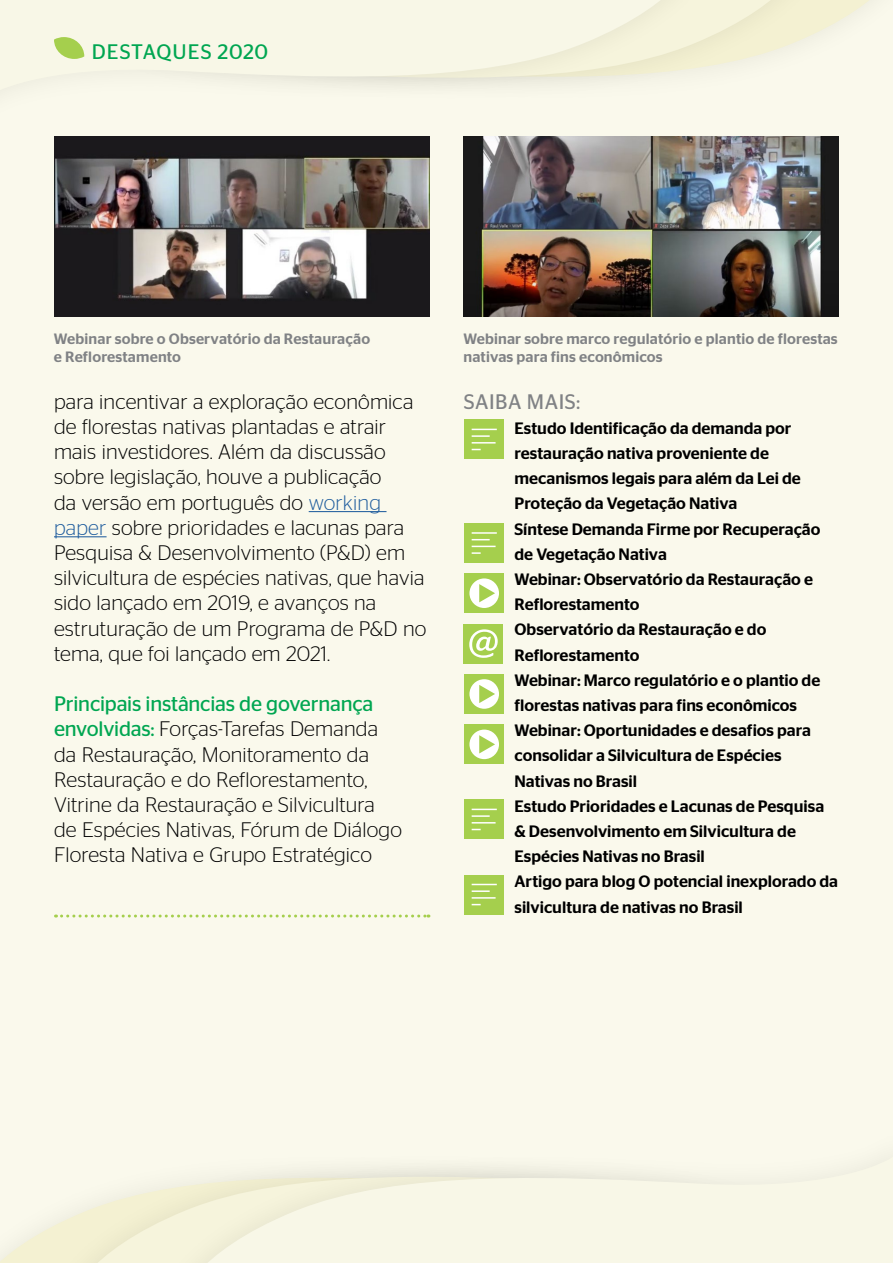
<style>
.page{position:relative;width:893px;height:1263px;background:#faf9ec}
.page>*{position:absolute;margin:0;border:0;box-sizing:border-box;transform-origin:0 0}
.t1{font:300 21px/25.2px "Stag Sans";letter-spacing:.01em;color:#000}
.t2{font:21px "Stag Sans";letter-spacing:.03em;color:#00a651}
.t3{font:21px "Stag Sans";letter-spacing:.03em;color:#808285}
.t4{font:500 16.5px/25.2px "Stag Sans";color:#000}
.t5{font:500 15px/18px "Stag Sans";letter-spacing:.01em;color:#808285}
.s1{color:#215e9e}
.s2{font-weight:400;color:#00a651}
</style>
<div class="page">
<svg style="left:834px;top:0;width:36px;height:24px"></svg>
<div style="left:45px;top:0;width:789px;height:106px;background:#000;opacity:.08"></div>
<svg style="left:724px;top:0;width:85px;height:87px"></svg>
<div style="left:0;top:0;width:724px;height:132px;background:#000;opacity:.08"></div>
<svg style="left:0;top:0;width:699px;height:109px"></svg>
<svg style="left:0;top:1231px;width:44px;height:32px"></svg>
<div style="left:44px;top:1148px;width:789px;height:115px;background:#000;opacity:.08"></div>
<svg style="left:69px;top:1167px;width:85px;height:96px"></svg>
<div style="left:154px;top:1122px;width:739px;height:141px;background:#000;opacity:.08"></div>
<svg style="left:179px;top:1146px;width:714px;height:117px"></svg>
<hr style="left:309px;top:511px;width:77px;height:1px;background:#215e9e">
<hr style="left:54px;top:536px;width:53px;height:1px;background:#215e9e">
<img style="left:54px;top:136px;width:375px;height:181px">
<img style="left:463px;top:136px;width:376px;height:181px">
<svg style="left:62px;top:914px;width:367px;height:3px"></svg>
<div style="left:464px;top:419px;width:40px;height:40px;background:#a5cf4d"></div>
<svg style="left:472px;top:429px;width:25px;height:8px"></svg>
<hr style="left:472px;top:442px;width:24px;height:2px;background:#fff">
<div style="left:464px;top:523px;width:40px;height:40px;background:#a5cf4d"></div>
<hr style="left:472px;top:532px;width:25px;height:2px;background:#fff">
<svg style="left:472px;top:539px;width:18px;height:1px"></svg>
<svg style="left:472px;top:546px;width:24px;height:8px"></svg>
<div style="left:464px;top:799px;width:40px;height:40px;background:#a5cf4d"></div>
<svg style="left:472px;top:809px;width:25px;height:14px"></svg>
<div style="left:464px;top:874px;width:40px;height:40px;background:#a5cf4d"></div>
<svg style="left:472px;top:884px;width:25px;height:8px"></svg>
<hr style="left:472px;top:897px;width:24px;height:2px;background:#fff">
<div style="left:464px;top:573px;width:40px;height:40px;background:#a5cf4d"></div>
<div style="left:469px;top:578px;width:30px;height:30px;background:#fff;border-radius:50%"></div>
<svg style="left:479px;top:584px;width:16px;height:18px"></svg>
<div style="left:464px;top:674px;width:40px;height:40px;background:#a5cf4d"></div>
<div style="left:469px;top:679px;width:30px;height:30px;background:#fff;border-radius:50%"></div>
<svg style="left:479px;top:685px;width:16px;height:18px"></svg>
<div style="left:464px;top:724px;width:40px;height:40px;background:#a5cf4d"></div>
<div style="left:469px;top:730px;width:30px;height:29px;background:#fff;border-radius:50%"></div>
<svg style="left:479px;top:735px;width:16px;height:18px"></svg>
<div style="left:463px;top:624px;width:40px;height:40px;background:#a5cf4d"></div>
<svg style="left:469px;top:629px;width:29px;height:29px"></svg>
<svg style="left:54px;top:37px;width:30px;height:22px"></svg>
<p class="t2" style="left:92px;top:40px;width:178px">DESTAQUES 2020</p>
<p class="t5" style="left:54px;top:330px;width:318px">Webinar sobre o Observatório da Restauração e Reflorestamento</p>
<p class="t1" style="left:54px;top:388px;width:374px">para incentivar a exploração econômica de florestas nativas plantadas e atrair mais investidores. Além da discussão sobre legislação, houve a publicação<br>da versão em português do <span class="s1">working paper</span> sobre prioridades e lacunas para Pesquisa &amp; Desenvolvimento (P&amp;D) em silvicultura de espécies nativas, que havia sido lançado em 2019, e avanços na estruturação de um Programa de P&amp;D no tema, que foi lançado em 2021.</p>
<p class="t1" style="left:54px;top:691px;width:349px"><span class="s2">Principais instâncias de governança envolvidas:</span> Forças-Tarefas Demanda da Restauração, Monitoramento da Restauração e do Reflorestamento, Vitrine da Restauração e Silvicultura de Espécies Nativas, Fórum de Diálogo Floresta Nativa e Grupo Estratégico</p>
<p class="t5" style="left:463px;top:330px;width:376px">Webinar sobre marco regulatório e plantio de florestas nativas para fins econômicos</p>
<p class="t3" style="left:464px;top:389px;width:118px">SAIBA MAIS:</p>
<p class="t4" style="left:514px;top:415px;width:325px">Estudo Identificação da demanda por restauração nativa proveniente de mecanismos legais para além da Lei de Proteção da Vegetação Nativa<br>Síntese Demanda Firme por Recuperação de Vegetação Nativa<br>Webinar: Observatório da Restauração e Reflorestamento<br>Observatório da Restauração e do Reflorestamento<br>Webinar: Marco regulatório e o plantio de florestas nativas para fins econômicos Webinar: Oportunidades e desafios para consolidar a Silvicultura de Espécies Nativas no Brasil<br>Estudo Prioridades e Lacunas de Pesquisa &amp; Desenvolvimento em Silvicultura de Espécies Nativas no Brasil<br>Artigo para blog O potencial inexplorado da silvicultura de nativas no Brasil</p>
</div>
